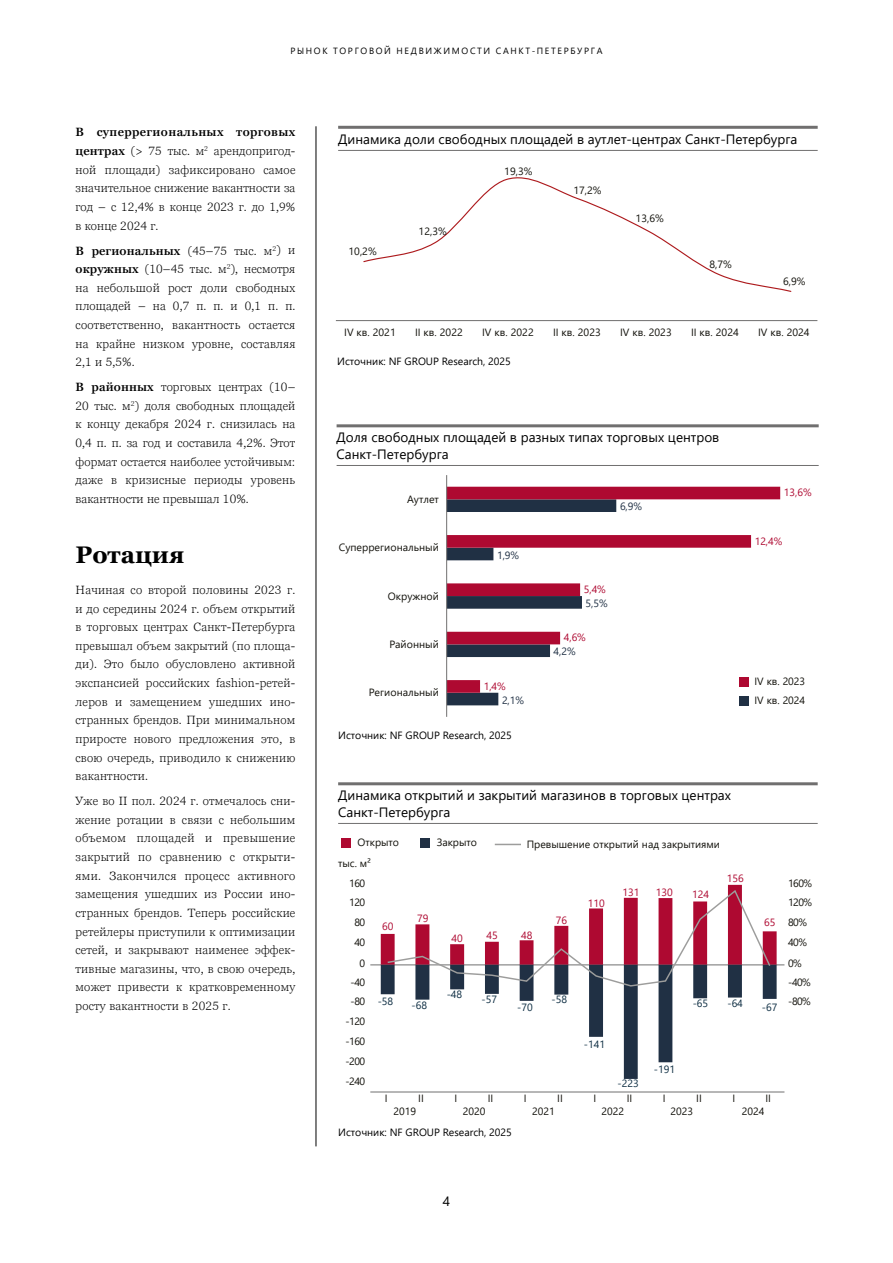
<style>
.page{position:relative;width:893px;height:1263px;background:#fff}
.page>*{position:absolute;margin:0;border:0;box-sizing:border-box;transform-origin:0 0}
.t1{font:700 24px "Georgia Pro";color:#000}
.t2{font:13.5px/16.5px "Segoe UI";color:#000}
.t3{font:300 12px/18.6px "Georgia Pro";letter-spacing:.02em;color:#000;text-align:justify}
.t4{font:10.5px/21.5px "Segoe UI";color:#12110b}
.t5{font:10.5px "Segoe UI";color:#000}
.t6{font:10.5px "Segoe UI";color:#ae0931}
.t7{font:10.5px "Segoe UI";color:#0d2d42}
.t8{font:10.5px "Segoe UI";color:#203044}
.t9{font:9px "Segoe UI";letter-spacing:.185em;color:#000}
.s1{font-weight:600}
</style>
<div class="page">
<hr style="left:316px;top:126px;width:1px;height:1020px;background:#000">
<hr style="left:337px;top:424px;width:482px;height:3px;background:#706f6f">
<hr style="left:337px;top:465px;width:482px;height:1px;background:#706f6f">
<hr style="left:338px;top:782px;width:480px;height:3px;background:#706f6f">
<hr style="left:338px;top:823px;width:480px;height:1px;background:#706f6f">
<hr style="left:338px;top:126px;width:480px;height:3px;background:#706f6f">
<hr style="left:338px;top:150px;width:480px;height:1px;background:#706f6f">
<svg style="left:495px;top:844px;width:26px;height:1px"></svg>
<div style="left:341px;top:838px;width:9px;height:9px;background:#ae0931"></div>
<div style="left:420px;top:838px;width:9px;height:9px;background:#203044"></div>
<hr style="left:370px;top:964px;width:414px;height:1px;background:#706f6f">
<hr style="left:370px;top:1092px;width:414px;height:1px;background:#706f6f">
<svg style="left:381px;top:987px;width:396px;height:92px"></svg>
<svg style="left:381px;top:885px;width:396px;height:102px"></svg>
<hr style="left:336px;top:320px;width:481px;height:1px;background:#706f6f">
<svg style="left:363px;top:177px;width:429px;height:115px"></svg>
<div style="left:739px;top:696px;width:9px;height:9px;background:#203044"></div>
<svg style="left:447px;top:693px;width:52px;height:12px"></svg>
<svg style="left:447px;top:487px;width:333px;height:206px"></svg>
<hr style="left:446px;top:475px;width:1px;height:242px;background:#706f6f">
<p class="t9" style="left:290px;top:42px;width:313px">РЫНОК ТОРГОВОЙ НЕДВИЖИМОСТИ САНКТ-ПЕТЕРБУРГА</p>
<p class="t3" style="left:76px;top:123px;width:221px"><span class="s1">В суперрегиональных торговых центрах</span> (&gt; 75 тыс. м<sup>2</sup> арендопригод&shy;ной площади) зафиксировано самое значительное снижение вакантности за год – с 12,4% в конце 2023 г. до 1,9% в конце 2024 г.</p>
<p class="t3" style="left:76px;top:241px;width:221px"><span class="s1">В региональных</span> (45–75 тыс. м<sup>2</sup>) и <span class="s1">окружных</span> (10–45 тыс. м<sup>2</sup>), несмотря на небольшой рост доли свободных площадей – на 0,7 п. п. и 0,1 п. п. соответственно, вакантность остается на крайне низком уровне, составляя 2,1 и 5,5%.</p>
<p class="t3" style="left:76px;top:378px;width:221px"><span class="s1">В районных</span> торговых центрах (10– 20 тыс. м<sup>2</sup>) доля свободных площадей к концу декабря 2024 г. снизилась на 0,4 п. п. за год и составила 4,2%. Этот формат остается наиболее устойчивым: даже в кризисные периоды уровень вакантности не превышал 10%.</p>
<h1 class="t1" style="left:76px;top:540px;width:110px">Ротация</h1>
<p class="t3" style="left:76px;top:581px;width:221px">Начиная со второй половины 2023 г. и до середины 2024 г. объем открытий в торговых центрах Санкт-Петербурга превышал объем закрытий (по площа&shy;ди). Это было обусловлено активной экспансией российских fashion-ретей&shy;леров и замещением ушедших ино&shy;странных брендов. При минимальном приросте нового предложения это, в свою очередь, приводило к снижению вакантности.</p>
<p class="t3" style="left:76px;top:792px;width:221px">Уже во II пол. 2024 г. отмечалось сни&shy;жение ротации в связи с небольшим объемом площадей и превышение закрытий по сравнению с открыти&shy;ями. Закончился процесс активного замещения ушедших из России ино&shy;странных брендов. Теперь российские ретейлеры приступили к оптимизации сетей, и закрывают наименее эффек&shy;тивные магазины, что, в свою очередь, может привести к кратковременному росту вакантности в 2025 г.</p>
<p class="t2" style="left:338px;top:129px;width:461px">Динамика доли свободных площадей в аутлет-центрах Санкт-Петербурга</p>
<p class="t4" style="left:348px;top:239px;width:30px">10,2%</p>
<p class="t4" style="left:419px;top:219px;width:30px">12,3%</p>
<p class="t4" style="left:504px;top:159px;width:30px">19,3%</p>
<p class="t4" style="left:573px;top:179px;width:30px">17,2%</p>
<p class="t4" style="left:636px;top:206px;width:30px">13,6%</p>
<p class="t4" style="left:709px;top:253px;width:24px">8,7%</p>
<p class="t4" style="left:783px;top:269px;width:24px">6,9%</p>
<p class="t4" style="left:344px;top:320px;width:53px">IV кв. 2021</p>
<p class="t4" style="left:415px;top:320px;width:49px">II кв. 2022</p>
<p class="t4" style="left:482px;top:320px;width:53px">IV кв. 2022</p>
<p class="t4" style="left:553px;top:320px;width:49px">II кв. 2023</p>
<p class="t4" style="left:620px;top:320px;width:53px">IV кв. 2023</p>
<p class="t4" style="left:691px;top:320px;width:49px">II кв. 2024</p>
<p class="t4" style="left:758px;top:320px;width:53px">IV кв. 2024</p>
<p class="t5" style="left:337px;top:351px;width:175px">Источник: NF GROUP Research, 2025</p>
<p class="t2" style="left:337px;top:428px;width:384px">Доля свободных площадей в разных типах торговых центров<br>Санкт-Петербурга</p>
<p class="t4" style="left:407px;top:488px;width:33px">Аутлет</p>
<p class="t4" style="left:339px;top:536px;width:102px">Суперрегиональный</p>
<p class="t4" style="left:388px;top:584px;width:52px">Окружной</p>
<p class="t4" style="left:389px;top:633px;width:51px">Районный</p>
<p class="t8" style="left:497px;top:545px;width:24px">1,9%</p>
<p class="t8" style="left:620px;top:497px;width:24px">6,9%</p>
<p class="t6" style="left:584px;top:579px;width:24px">5,4%</p>
<p class="t8" style="left:586px;top:593px;width:24px">5,5%</p>
<p class="t6" style="left:564px;top:627px;width:24px">4,6%</p>
<p class="t8" style="left:554px;top:642px;width:24px">4,2%</p>
<p class="t6" style="left:784px;top:482px;width:29px">13,6%</p>
<p class="t6" style="left:755px;top:531px;width:29px">12,4%</p>
<p class="t4" style="left:369px;top:681px;width:72px">Региональный</p>
<p class="t6" style="left:484px;top:676px;width:24px">1,4%</p>
<p class="t4" style="left:754px;top:669px;width:52px">IV кв. 2023</p>
<p class="t8" style="left:502px;top:690px;width:24px">2,1%</p>
<p class="t4" style="left:754px;top:688px;width:52px">IV кв. 2024</p>
<p class="t5" style="left:338px;top:725px;width:175px">Источник: NF GROUP Research, 2025</p>
<p class="t2" style="left:338px;top:786px;width:394px">Динамика открытий и закрытий магазинов в торговых центрах<br>Санкт-Петербурга</p>
<p class="t4" style="left:358px;top:831px;width:43px">Открыто</p>
<p class="t4" style="left:437px;top:831px;width:42px">Закрыто</p>
<p class="t4" style="left:527px;top:833px;width:195px">Превышение открытий над закрытиями</p>
<p class="t4" style="left:338px;top:852px;width:34px">тыс. м²</p>
<p class="t4" style="left:349px;top:871px;width:17px">160</p>
<p class="t4" style="left:349px;top:891px;width:17px">120</p>
<p class="t4" style="left:354px;top:911px;width:12px">80</p>
<p class="t4" style="left:354px;top:930px;width:12px;text-align:center">40<br>0</p>
<p class="t4" style="left:351px;top:970px;width:16px">-40</p>
<p class="t4" style="left:351px;top:990px;width:16px">-80</p>
<p class="t4" style="left:345px;top:1010px;width:21px">-120</p>
<p class="t4" style="left:345px;top:1030px;width:21px">-160</p>
<p class="t4" style="left:345px;top:1049px;width:21px">-200</p>
<p class="t4" style="left:345px;top:1069px;width:21px">-240</p>
<p class="t6" style="left:382px;top:916px;width:13px">60</p>
<p class="t7" style="left:378px;top:991px;width:17px">-58</p>
<p class="t6" style="left:417px;top:908px;width:13px">79</p>
<p class="t7" style="left:411px;top:995px;width:17px">-68</p>
<p class="t6" style="left:452px;top:928px;width:13px">40</p>
<p class="t6" style="left:486px;top:925px;width:13px">45</p>
<p class="t6" style="left:521px;top:925px;width:13px">48</p>
<p class="t7" style="left:447px;top:984px;width:17px">-48</p>
<p class="t7" style="left:482px;top:990px;width:17px">-57</p>
<p class="t7" style="left:517px;top:997px;width:17px">-70</p>
<p class="t6" style="left:588px;top:893px;width:18px">110</p>
<p class="t6" style="left:622px;top:882px;width:18px">131</p>
<p class="t6" style="left:656px;top:882px;width:18px">130</p>
<p class="t6" style="left:692px;top:884px;width:18px">124</p>
<p class="t6" style="left:727px;top:868px;width:18px">156</p>
<p class="t6" style="left:556px;top:911px;width:13px">76</p>
<p class="t6" style="left:764px;top:912px;width:13px">65</p>
<p class="t7" style="left:552px;top:990px;width:17px">-58</p>
<p class="t7" style="left:584px;top:1034px;width:23px">-141</p>
<p class="t7" style="left:618px;top:1073px;width:23px">-223</p>
<p class="t7" style="left:654px;top:1059px;width:23px">-191</p>
<p class="t7" style="left:693px;top:994px;width:17px">-65</p>
<p class="t7" style="left:727px;top:994px;width:17px">-64</p>
<p class="t7" style="left:762px;top:997px;width:17px">-67</p>
<p class="t4" style="left:418px;top:1087px;width:7px">II</p>
<p class="t4" style="left:454px;top:1087px;width:4px">I</p>
<p class="t4" style="left:488px;top:1087px;width:7px">II</p>
<p class="t4" style="left:524px;top:1087px;width:4px">I</p>
<p class="t4" style="left:557px;top:1087px;width:7px">II</p>
<p class="t4" style="left:593px;top:1087px;width:4px">I</p>
<p class="t4" style="left:627px;top:1087px;width:7px">II</p>
<p class="t4" style="left:663px;top:1087px;width:4px">I</p>
<p class="t4" style="left:696px;top:1087px;width:7px">II</p>
<p class="t4" style="left:765px;top:1087px;width:7px">II</p>
<p class="t4" style="left:671px;top:1099px;width:24px">2023</p>
<p class="t4" style="left:732px;top:1087px;width:4px">I</p>
<p class="t4" style="left:385px;top:1087px;width:4px">I</p>
<p class="t4" style="left:394px;top:1099px;width:24px">2019</p>
<p class="t4" style="left:532px;top:1099px;width:24px">2021</p>
<p class="t4" style="left:463px;top:1099px;width:24px">2020</p>
<p class="t4" style="left:601px;top:1099px;width:24px">2022</p>
<p class="t4" style="left:742px;top:1099px;width:24px">2024</p>
<p class="t5" style="left:338px;top:1122px;width:175px">Источник: NF GROUP Research, 2025</p>
<p class="t4" style="left:788px;top:871px;width:26px">160%</p>
<p class="t4" style="left:788px;top:891px;width:26px">120%</p>
<p class="t4" style="left:788px;top:911px;width:20px">80%</p>
<p class="t4" style="left:788px;top:930px;width:20px">40%<br>0%</p>
<p class="t4" style="left:788px;top:970px;width:24px">-40%</p>
<p class="t4" style="left:788px;top:990px;width:24px">-80%</p>
<p class="t2" style="left:443px;top:1192px;width:9px">4</p>
</div>
